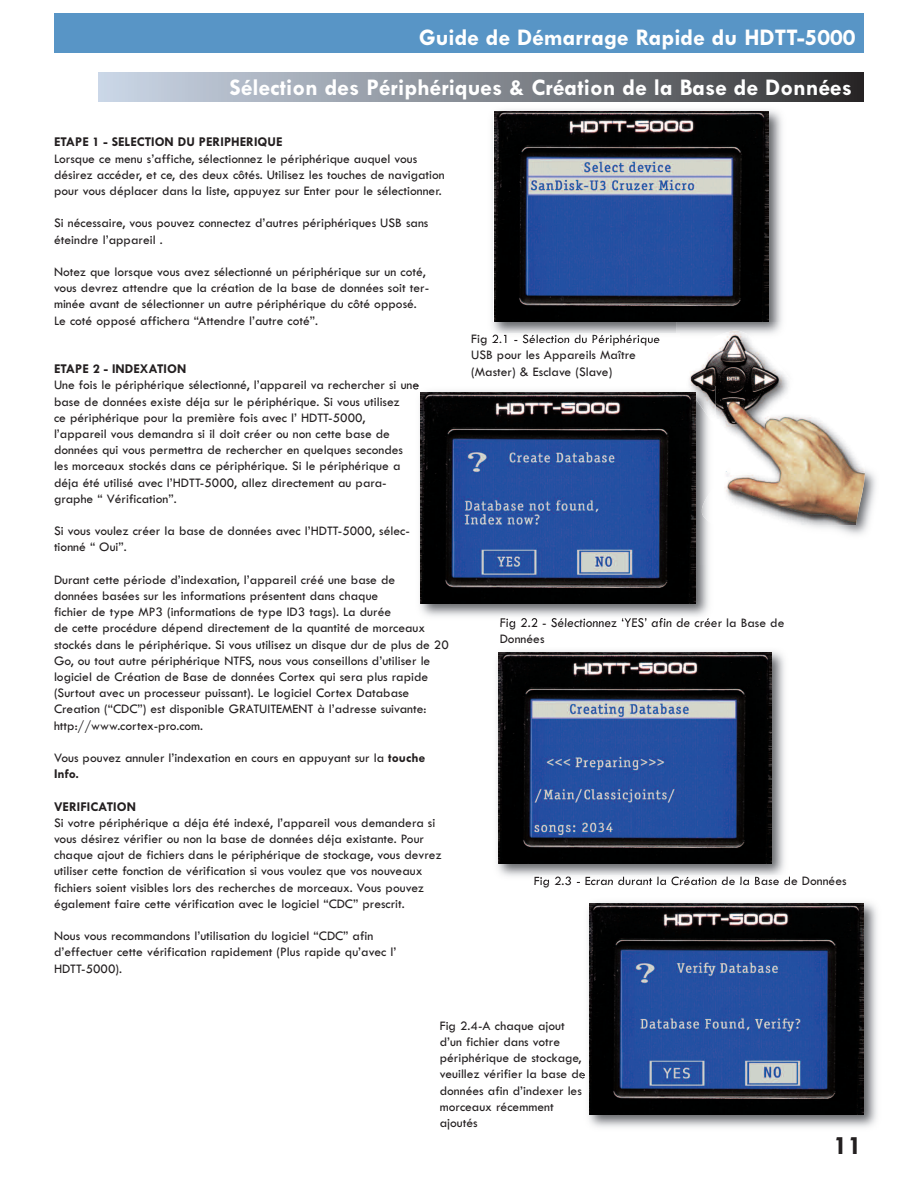
<style>
.page{position:relative;width:918px;height:1188px;background:#fff}
.page>*{position:absolute;margin:0;border:0;box-sizing:border-box;transform-origin:0 0}
.t1{font:700 27px "Tw Cen";color:#231f20}
.t2{font:700 24px "Tw Cen";color:#fff}
.t3{font:13.5px/16.2px "Tw Cen";color:#231f20}
.t4{font:700 13.5px "Tw Cen";color:#231f20}
.s1{font-weight:700}
</style>
<div class="page">
<div style="left:54px;top:14px;width:810px;height:39px;background:#5895c6"></div>
<div style="left:99px;top:72px;width:765px;height:29px;background:linear-gradient(to right,#d0dcec,#333232)"></div>
<img style="left:492px;top:110px;width:290px;height:224px">
<img style="left:494px;top:334px;width:166px;height:7px">
<img style="left:486px;top:335px;width:101px;height:6px">
<img style="left:495px;top:111px;width:273px;height:210px">
<img style="left:803px;top:469px;width:73px;height:66px">
<img style="left:676px;top:322px;width:106px;height:12px">
<img style="left:689px;top:341px;width:176px;height:184px">
<img style="left:706px;top:331px;width:51px;height:10px">
<img style="left:414px;top:386px;width:295px;height:231px">
<img style="left:500px;top:618px;width:216px;height:5px">
<img style="left:501px;top:618px;width:103px;height:5px">
<img style="left:676px;top:386px;width:40px;height:179px">
<img style="left:702px;top:485px;width:14px;height:40px">
<img style="left:688px;top:386px;width:28px;height:40px">
<img style="left:421px;top:393px;width:275px;height:210px">
<img style="left:497px;top:651px;width:288px;height:226px">
<img style="left:534px;top:876px;width:256px;height:7px">
<img style="left:535px;top:877px;width:117px;height:6px">
<img style="left:499px;top:653px;width:272px;height:210px">
<img style="left:588px;top:902px;width:289px;height:226px">
<img style="left:582px;top:1072px;width:3px;height:7px">
<img style="left:589px;top:904px;width:275px;height:210px">
<h2 class="t2" style="left:419px;top:23px;width:438px">Guide de Démarrage Rapide du HDTT-5000</h2>
<h2 class="t2" style="left:230px;top:73px;width:624px">Sélection des Périphériques &amp; Création de la Base de Données</h2>
<p class="t4" style="left:54px;top:134px;width:230px">ETAPE 1 - SELECTION DU PERIPHERIQUE</p>
<p class="t3" style="left:54px;top:150px;width:392px">Lorsque ce menu s’affiche, sélectionnez le périphérique auquel vous désirez accéder, et ce, des deux côtés. Utilisez les touches de navigation pour vous déplacer dans la liste, appuyez sur Enter pour le sélectionner.</p>
<p class="t3" style="left:54px;top:215px;width:376px">Si nécessaire, vous pouvez connectez d’autres périphériques USB sans éteindre l’appareil .</p>
<p class="t3" style="left:54px;top:263px;width:377px">Notez que lorsque vous avez sélectionné un périphérique sur un coté, vous devrez attendre que la création de la base de données soit ter&shy;minée avant de sélectionner un autre périphérique du côté opposé.<br>Le coté opposé affichera “Attendre l’autre coté”.</p>
<p class="t4" style="left:54px;top:361px;width:134px">ETAPE 2 - INDEXATION</p>
<p class="t3" style="left:54px;top:377px;width:367px">Une fois le périphérique sélectionné, l’appareil va rechercher si une base de données existe déja sur le périphérique. Si vous utilisez<br>ce périphérique pour la première fois avec l’ HDTT-5000, l’appareil vous demandra si il doit créer ou non cette base de données qui vous permettra de rechercher en quelques secondes les morceaux stockés dans ce périphérique. Si le périphérique a déja été utilisé avec l’HDTT-5000, allez directement au para&shy;graphe “ Vérification”.</p>
<p class="t3" style="left:54px;top:522px;width:357px">Si vous voulez créer la base de données avec l’HDTT-5000, sélec&shy;tionné “ Oui”.</p>
<p class="t3" style="left:54px;top:571px;width:396px">Durant cette période d’indexation, l’appareil créé une base de<br>données basées sur les informations présentent dans chaque<br>fichier de type MP3 (informations de type ID3 tags). La durée<br>de cette procédure dépend directement de la quantité de morceaux stockés dans le périphérique. Si vous utilisez un disque dur de plus de 20<br>Go, ou tout autre périphérique NTFS, nous vous conseillons d’utiliser le logiciel de Création de Base de données Cortex qui sera plus rapide (Surtout avec un processeur puissant). Le logiciel Cortex Database Creation (“CDC”) est disponible GRATUITEMENT à l’adresse suivante: http://www.cortex-pro.com.</p>
<p class="t3" style="left:54px;top:749px;width:373px">Vous pouvez annuler l’indexation en cours en appuyant sur la <span class="s1">touche<br>Info.</span></p>
<p class="t4" style="left:54px;top:798px;width:83px">VERIFICATION</p>
<p class="t3" style="left:54px;top:814px;width:389px">Si votre périphérique a déja été indexé, l’appareil vous demandera si vous désirez vérifier ou non la base de données déja existante. Pour chaque ajout de fichiers dans le périphérique de stockage, vous devrez utiliser cette fonction de vérification si vous voulez que vos nouveaux fichiers soient visibles lors des recherches de morceaux. Vous pouvez également faire cette vérification avec le logiciel “CDC” prescrit.</p>
<p class="t3" style="left:54px;top:927px;width:344px">Nous vous recommandons l’utilisation du logiciel “CDC” afin d’effectuer cette vérification rapidement (Plus rapide qu’avec l’<br>HDTT-5000).</p>
<p class="t3" style="left:471px;top:330px;width:190px">Fig 2.1 - Sélection du Périphérique<br>USB pour les Appareils Maître (Master) &amp; Esclave (Slave)</p>
<p class="t3" style="left:500px;top:614px;width:286px">Fig 2.2 - Sélectionnez ‘YES’ afin de créer la Base de<br>Données</p>
<p class="t3" style="left:534px;top:872px;width:314px">Fig 2.3 - Ecran durant la Création de la Base de Données</p>
<p class="t3" style="left:440px;top:1017px;width:147px">Fig 2.4-A chaque ajout d’un fichier dans votre périphérique de stockage, veuillez vérifier la base de données afin d’indexer les morceaux récemment ajoutés</p>
<h1 class="t1" style="left:833px;top:1129px;width:30px">11</h1>
</div>
